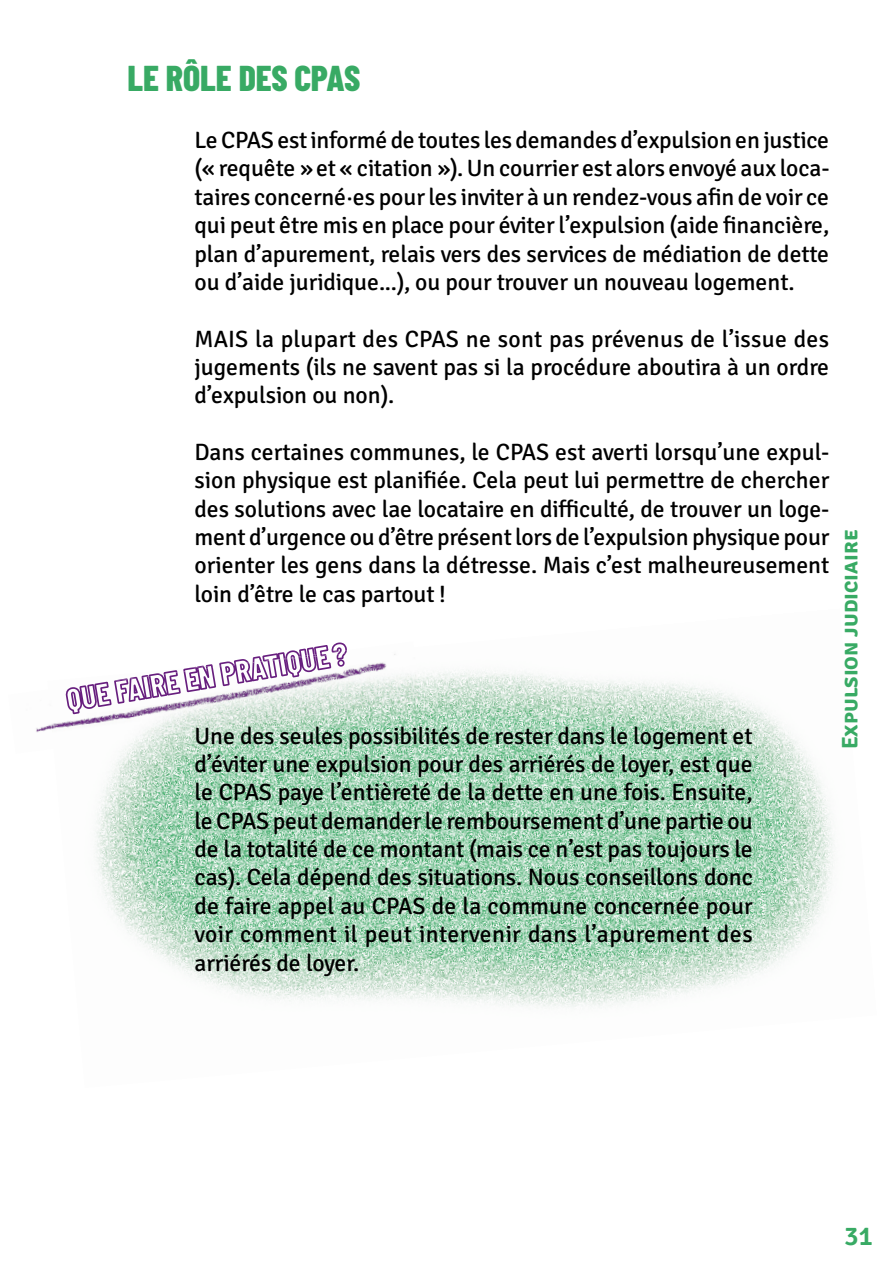
<style>
.page{position:relative;width:893px;height:1276px;background:#fff}
.page>*{position:absolute;margin:0;border:0;box-sizing:border-box;transform-origin:0 0}
.t1{font:800 36px "Barlow Condensed";color:#38aa64}
.t2{font:300 27px "Signika";color:#38aa64}
.t3{font:300 23.62px/28.3px "Signika";color:#000;text-align:justify}
.t4{font:700 22.5px "Signika";color:#38aa64}
</style>
<div class="page">
<img style="left:95px;top:670px;width:739px;height:337px">
<img style="left:36px;top:654px;width:378px;height:99px">
<img style="left:145px;top:654px;width:201px;height:45px">
<svg style="left:188px;top:642px;width:159px;height:26px"></svg>
<img style="left:104px;top:661px;width:159px;height:21px">
<img style="left:263px;top:650px;width:84px;height:11px">
<img style="left:247px;top:653px;width:99px;height:26px">
<h1 class="t1" style="left:128px;top:53px;width:234px">LE RÔLE DES CPAS</h1>
<p class="t3" style="left:195px;top:124px;width:637px">Le CPAS est informé de toutes les demandes d’expulsion en justice (« requête » et « citation »). Un courrier est alors envoyé aux loca&shy;taires concerné·es pour les inviter à un rendez-vous afin de voir ce qui peut être mis en place pour éviter l’expulsion (aide financière, plan d’apurement, relais vers des services de médiation de dette ou d’aide juridique...), ou pour trouver un nouveau logement.</p>
<p class="t3" style="left:195px;top:323px;width:636px">MAIS la plupart des CPAS ne sont pas prévenus de l’issue des jugements (ils ne savent pas si la procédure aboutira à un ordre d’expulsion ou non).</p>
<p class="t3" style="left:195px;top:436px;width:636px">Dans certaines communes, le CPAS est averti lorsqu’une expul&shy;sion physique est planifiée. Cela peut lui permettre de chercher des solutions avec lae locataire en difficulté, de trouver un loge&shy;ment d’urgence ou d’être présent lors de l’expulsion physique pour orienter les gens dans la détresse. Mais c’est malheureusement loin d’être le cas partout !</p>
<p class="t3" style="left:195px;top:720px;width:560px">Une des seules possibilités de rester dans le logement et d’éviter une expulsion pour des arriérés de loyer, est que le CPAS paye l’entièreté de la dette en une fois. Ensuite, le CPAS peut demander le remboursement d’une partie ou de la totalité de ce montant (mais ce n’est pas toujours le cas). Cela dépend des situations. Nous conseillons donc de faire appel au CPAS de la commune concernée pour voir comment il peut intervenir dans l’apurement des arriérés de loyer.</p>
<p class="t4" style="left:834px;top:749px;width:221px;rotate:-90deg">EXPULSION JUDICIAIRE</p>
<p class="t2" style="left:844px;top:1216px;width:31px">31</p>
</div>
